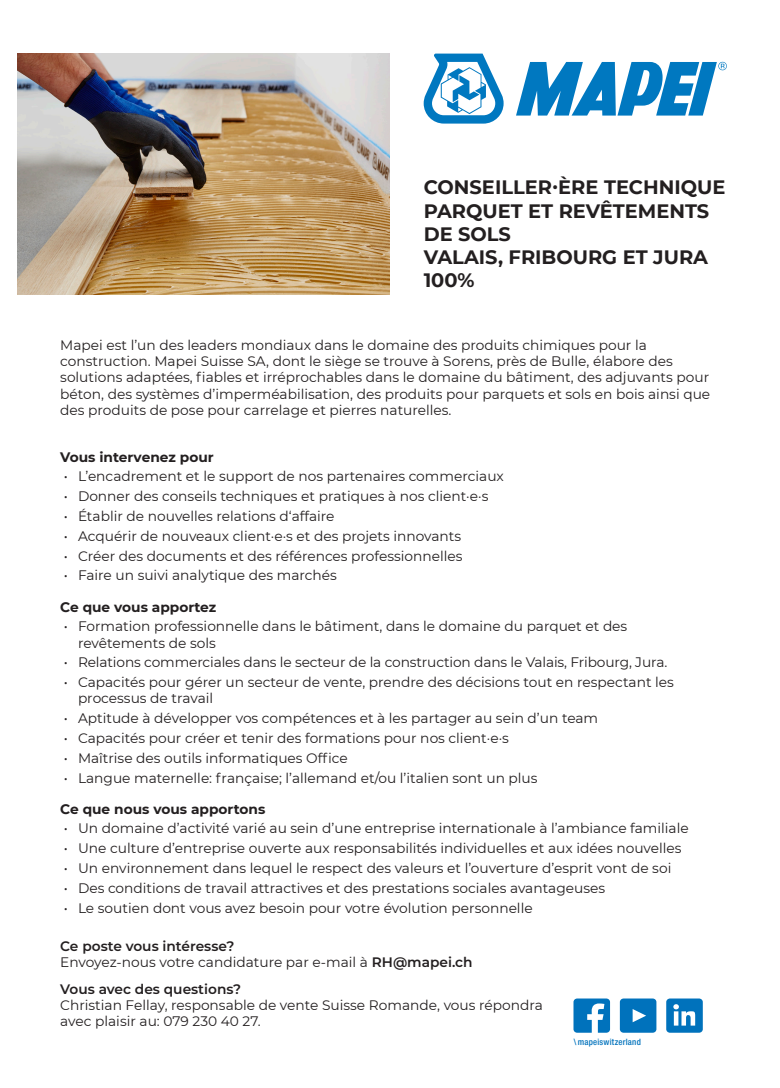
<style>
.page{position:relative;width:780px;height:1088px;background:#fff}
.page>*{position:absolute;margin:0;border:0;box-sizing:border-box;transform-origin:0 0}
.Stellenbezeichnung{font:700 19.38px/23.2px "Montserrat";color:#231f20}
.Text{font:13.75px/16.2px "Montserrat";color:#231f20}
.Untertitel{font:700 13.75px "Montserrat";color:#231f20}
.Text-2{font:600 13.75px "Montserrat";color:#231f20}
.Grundtext{font:500 condensed 8.75px "Helvetica Neue LT Std";letter-spacing:.025em;color:#0072bc}
.s1{font-weight:600}
</style>
<div class="page">
<img style="left:18px;top:53px;width:372px;height:241px">
<svg style="left:573px;top:998px;width:129px;height:35px"></svg>
<svg style="left:423px;top:54px;width:80px;height:70px"></svg>
<svg style="left:516px;top:62px;width:210px;height:54px"></svg>
<p class="Stellenbezeichnung" style="left:423px;top:175px;width:303px">CONSEILLER·ÈRE TECHNIQUE</p>
<p class="Stellenbezeichnung" style="left:423px;top:198px;width:287px">PARQUET ET REVÊTEMENTS<br>DE SOLS</p>
<p class="Stellenbezeichnung" style="left:423px;top:245px;width:286px">VALAIS, FRIBOURG ET JURA</p>
<p class="Stellenbezeichnung" style="left:423px;top:268px;width:52px">100%</p>
<p class="Text" style="left:60px;top:336px;width:651px">Mapei est l’un des leaders mondiaux dans le domaine des produits chimiques pour la construction. Mapei Suisse SA, dont le siège se trouve à Sorens, près de Bulle, élabore des solutions adaptées, fiables et irréprochables dans le domaine du bâtiment, des adjuvants pour béton, des systèmes d’imperméabilisation, des produits pour parquets et sols en bois ainsi que des produits de pose pour carrelage et pierres naturelles.</p>
<p class="Untertitel" style="left:60px;top:447px;width:155px">Vous intervenez pour</p>
<p class="Text" style="left:64px;top:468px;width:441px">• L’encadrement et le support de nos partenaires commerciaux</p>
<p class="Text" style="left:64px;top:488px;width:426px">• Donner des conseils techniques et pratiques à nos client·e·s</p>
<p class="Text" style="left:64px;top:507px;width:272px">• Établir de nouvelles relations d‘affaire</p>
<p class="Text" style="left:64px;top:527px;width:399px">• Acquérir de nouveaux client·e·s et des projets innovants</p>
<p class="Text" style="left:64px;top:547px;width:400px">• Créer des documents et des références professionnelles</p>
<p class="Text" style="left:64px;top:567px;width:274px">• Faire un suivi analytique des marchés</p>
<p class="Untertitel" style="left:60px;top:597px;width:157px">Ce que vous apportez</p>
<p class="Text" style="left:78px;top:618px;width:551px;text-indent:-14px">• Formation professionnelle dans le bâtiment, dans le domaine du parquet et des revêtements de sols</p>
<p class="Text" style="left:64px;top:654px;width:605px">• Relations commerciales dans le secteur de la construction dans le Valais, Fribourg, Jura.</p>
<p class="Text" style="left:78px;top:674px;width:597px;text-indent:-14px">• Capacités pour gérer un secteur de vente, prendre des décisions tout en respectant les processus de travail</p>
<p class="Text" style="left:64px;top:710px;width:536px">• Aptitude à développer vos compétences et à les partager au sein d’un team</p>
<p class="Text" style="left:64px;top:729px;width:446px">• Capacités pour créer et tenir des formations pour nos client·e·s</p>
<p class="Text" style="left:64px;top:749px;width:285px">• Maîtrise des outils informatiques Office</p>
<p class="Text" style="left:64px;top:769px;width:475px">• Langue maternelle: française; l’allemand et/ou l’italien sont un plus</p>
<p class="Untertitel" style="left:60px;top:799px;width:206px">Ce que nous vous apportons</p>
<p class="Text" style="left:64px;top:820px;width:626px">• Un domaine d’activité varié au sein d’une entreprise internationale à l’ambiance familiale</p>
<p class="Text" style="left:64px;top:840px;width:619px">• Une culture d’entreprise ouverte aux responsabilités individuelles et aux idées nouvelles</p>
<p class="Text" style="left:64px;top:859px;width:609px">• Un environnement dans lequel le respect des valeurs et l’ouverture d’esprit vont de soi</p>
<p class="Text" style="left:64px;top:879px;width:543px">• Des conditions de travail attractives et des prestations sociales avantageuses</p>
<p class="Text" style="left:64px;top:899px;width:470px">• Le soutien dont vous avez besoin pour votre évolution personnelle</p>
<p class="Text-2" style="left:60px;top:936px;width:176px">Ce poste vous intéresse?</p>
<p class="Text" style="left:60px;top:953px;width:414px">Envoyez-nous votre candidature par e-mail à <span class="s1">RH@mapei.ch</span></p>
<p class="Text" style="left:60px;top:980px;width:484px"><span class="s1">Vous avec des questions?<br></span>Christian Fellay, responsable de vente Suisse Romande, vous répondra avec plaisir au: 079 230 40 27.</p>
<p class="Grundtext" style="left:573px;top:1037px;width:69px">\mapeiswitzerland</p>
</div>
